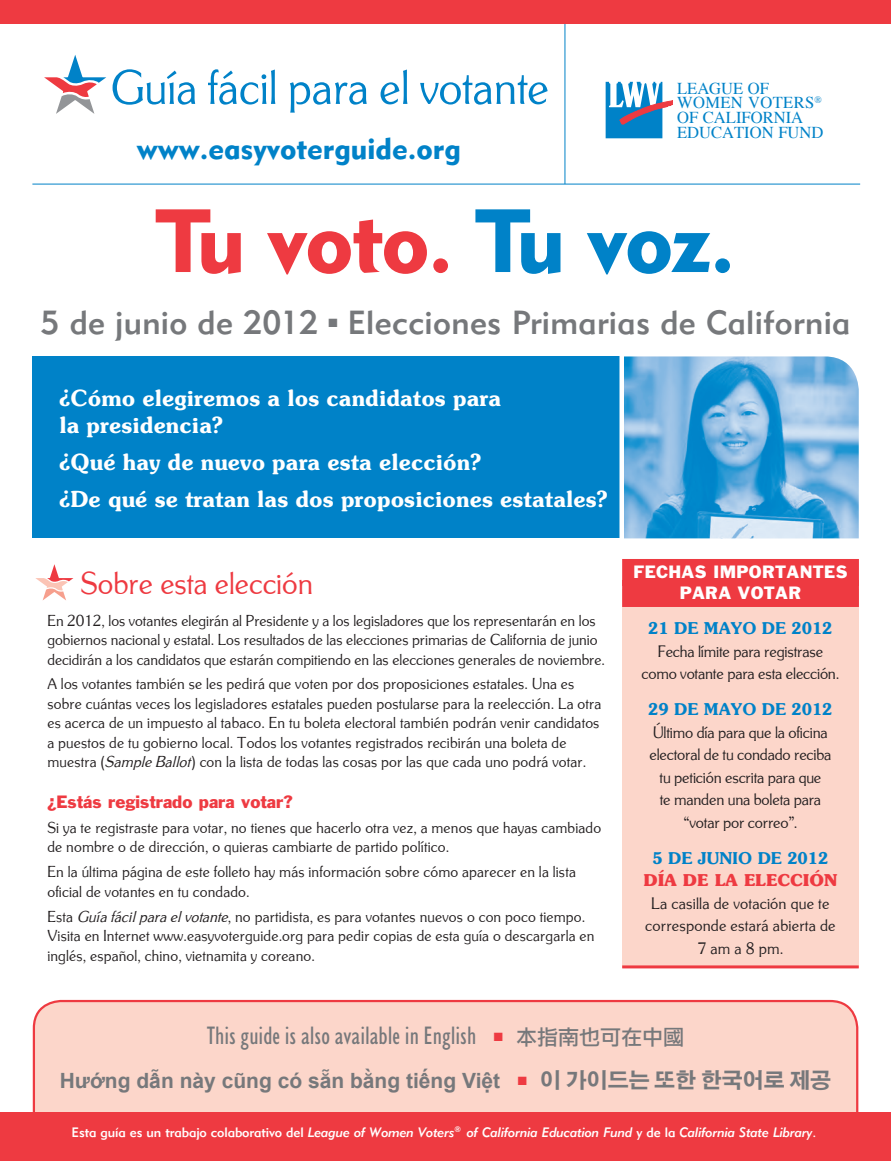
<style>
.page{position:relative;width:891px;height:1161px;background:#fff}
.page>*{position:absolute;margin:0;border:0;box-sizing:border-box;transform-origin:0 0}
.t1{font:88.5px "Geometric 415 BT Black A";letter-spacing:-.02em;color:#ee3a41}
.t2{font:33px "Geometric 415 BT Medium A";letter-spacing:.01em;color:#76787b}
.Page_Headers{font:33px "Souvenir Got URWT";color:#ee3a41}
.t3{font:30px "Geometric 415 BT Black A";color:#0082c8}
.t4{font:condensed 25.5px "Humanist 521 BT";color:#76787b}
.t5{font:600 22.5px/27px "Souvenir IT Cby BT";color:#fff}
.t6{font:700 21px "Arial";color:#76787b}
.Main_Text{font:17.25px/22.5px "Souvenir Got URWT";letter-spacing:-.01em;color:#231f20;text-align:center}
.Main_Text-2{font:17.25px/22.5px "Souvenir Got URWT";letter-spacing:.01em;color:#231f20;text-align:center}
.t7{font:16.65px/14.7px "Times";color:#0082c8}
.t8{font:16.65px/14.7px "Times";letter-spacing:.02em;color:#0082c8}
.Body_text{font:16.5px/19.5px "Souvenir Got URWT";letter-spacing:.01em;color:#231f20}
.Main_Text-3{font:700 16.5px/22.5px "Souvenir IT Cby BT";color:#ee3a41;text-align:center}
.Main_Text-4{font:600 16.5px "Souvenir IT Cby BT";letter-spacing:-.01em;color:#0082c8}
.Body_-_Subhead{font:16.5px "Franklin Gothic";color:#ee3a41}
.t9{font:16.5px "Franklin Gothic";letter-spacing:.02em;color:#fff}
.t10{font:13.5px "Geometric 415 BT Medium Italic A";letter-spacing:-.01em;color:#fff}
.s1{color:#0082c8}
.s2{font-style:italic}
.s3{font-weight:600;color:#0082c8}
.s4{color:#ee3a41}
.s5{font-family:"Li Gothic Med";font-stretch:normal;font-size:21px}
.s6{font-family:"Adobe Gothic Std"}
.s7{font-family:"Geometric 415 BT Medium A"}
</style>
<div class="page">
<svg style="left:32px;top:999px;width:828px;height:114px;background:#fbd2c7"></svg>
<div style="left:32px;top:356px;width:590px;height:182px;background:#0082c8"></div>
<img style="left:624px;top:356px;width:235px;height:182px">
<hr style="left:565px;top:23px;width:1px;height:161px;background:#0082c8">
<hr style="left:32px;top:184px;width:828px;height:1px;background:#0082c8">
<div style="left:0;top:0;width:891px;height:23px;background:#ee3a41"></div>
<svg style="left:606px;top:82px;width:67px;height:56px"></svg>
<div style="left:0;top:1113px;width:891px;height:48px;background:#ee3a41"></div>
<div style="left:622px;top:589px;width:237px;height:379px;background:#fcd6ca"></div>
<div style="left:622px;top:559px;width:237px;height:27px;background:#ee3a41"></div>
<div style="left:622px;top:580px;width:237px;height:27px;background:#ee3a41"></div>
<hr style="left:622px;top:965px;width:237px;height:3px;background:#ee3a41">
<svg style="left:35px;top:564px;width:38px;height:36px"></svg>
<hr style="left:620px;top:354px;width:4px;height:189px;background:#fff">
<svg style="left:113px;top:69px;width:82px;height:36px"></svg>
<svg style="left:208px;top:69px;width:67px;height:36px"></svg>
<svg style="left:290px;top:82px;width:77px;height:31px"></svg>
<svg style="left:381px;top:70px;width:26px;height:34px"></svg>
<svg style="left:420px;top:75px;width:128px;height:30px"></svg>
<svg style="left:44px;top:55px;width:62px;height:59px"></svg>
<p class="t3" style="left:137px;top:130px;width:326px">www.easyvoterguide.org</p>
<p class="t8" style="left:677px;top:79px;width:146px">LEAGUE OF<br>WOMEN VOTERS<sup>®</sup></p>
<p class="t7" style="left:677px;top:109px;width:148px">OF CALIFORNIA<br>EDUCATION FUND</p>
<p class="t1" style="left:156px;top:187px;width:581px">Tu voto. <span class="s1">Tu voz.</span></p>
<p class="t2" style="left:41px;top:302px;width:811px">5 de junio de 2012 ■ Elecciones Primarias de California</p>
<p class="t5" style="left:59px;top:384px;width:443px">¿Cómo elegiremos a los candidatos para la presidencia?</p>
<p class="t5" style="left:59px;top:448px;width:424px">¿Qué hay de nuevo para esta elección?</p>
<p class="t5" style="left:59px;top:485px;width:550px">¿De qué se tratan las dos proposiciones estatales?</p>
<p class="Page_Headers" style="left:80px;top:563px;width:234px">Sobre esta elección</p>
<p class="Body_text" style="left:47px;top:610px;width:559px">En 2012, los votantes elegirán al Presidente y a los legisladores que los representarán en los gobiernos nacional y estatal. Los resultados de las elecciones primarias de California de junio decidirán a los candidatos que estarán compitiendo en las elecciones generales de noviembre.</p>
<p class="Body_text" style="left:47px;top:674px;width:555px">A los votantes también se les pedirá que voten por dos proposiciones estatales. Una es sobre cuántas veces los legisladores estatales pueden postularse para la reelección. La otra es acerca de un impuesto al tabaco. En tu boleta electoral también podrán venir candidatos a puestos de tu gobierno local. Todos los votantes registrados recibirán una boleta de muestra (<span class="s2">Sample Ballot</span>) con la lista de todas las cosas por las que cada uno podrá votar.</p>
<p class="Body_-_Subhead" style="left:47px;top:791px;width:247px">¿Estás registrado para votar?</p>
<p class="Body_text" style="left:47px;top:818px;width:555px">Si ya te registraste para votar, no tienes que hacerlo otra vez, a menos que hayas cambiado de nombre o de dirección, o quieras cambiarte de partido político.</p>
<p class="Body_text" style="left:47px;top:862px;width:530px">En la última página de este folleto hay más información sobre cómo aparecer en la lista oficial de votantes en tu condado.</p>
<p class="Body_text" style="left:47px;top:906px;width:549px">Esta <span class="s2">Guía fácil para el votante</span>, no partidista, es para votantes nuevos o con poco tiempo.<br>Visita en Internet www.easyvoterguide.org para pedir copias de esta guía o descargarla en inglés, español, chino, vietnamita y coreano.</p>
<p class="t9" style="left:633px;top:562px;width:216px">FECHAS IMPORTANTES</p>
<p class="t9" style="left:680px;top:583px;width:123px">PARA VOTAR</p>
<p class="Main_Text-4" style="left:648px;top:618px;width:186px">21 DE MAYO DE 2012</p>
<p class="Main_Text" style="left:642px;top:640px;width:199px">Fecha límite para registrase como votante para esta elección.</p>
<p class="Main_Text-4" style="left:648px;top:699px;width:186px">29 DE MAYO DE 2012</p>
<p class="Main_Text" style="left:649px;top:721px;width:184px">Último día para que la oficina electoral de tu condado reciba tu petición escrita para que<br>te manden una boleta para “votar por correo”.</p>
<p class="Main_Text-3" style="left:643px;top:847px;width:195px"><span class="s3">5 DE JUNIO DE 2012<br></span>DÍA DE LA ELECCIÓN</p>
<p class="Main_Text-2" style="left:645px;top:892px;width:192px">La casilla de votación que te corresponde estará abierta de<br>7 am a 8 pm.</p>
<p class="t4" style="left:207px;top:1021px;width:479px">This guide is also available in English <span class="s4">■</span> <span class="s5">本指南也可在中國</span></p>
<p class="t6" style="left:60px;top:1067px;width:773px">Hướng dẫn này cũng có sẵn bằng tiếng Việt <span class="s4">■</span> <span class="s6">이 가이드는 또한 한국어로 제공</span></p>
<p class="t10" style="left:72px;top:1124px;width:746px"><span class="s7">Esta guía es un trabajo colaborativo del</span> League of Women Voters<sup>®</sup> of California Education Fund <span class="s7">y de la</span> California State Library<span class="s7">.</span></p>
</div>
